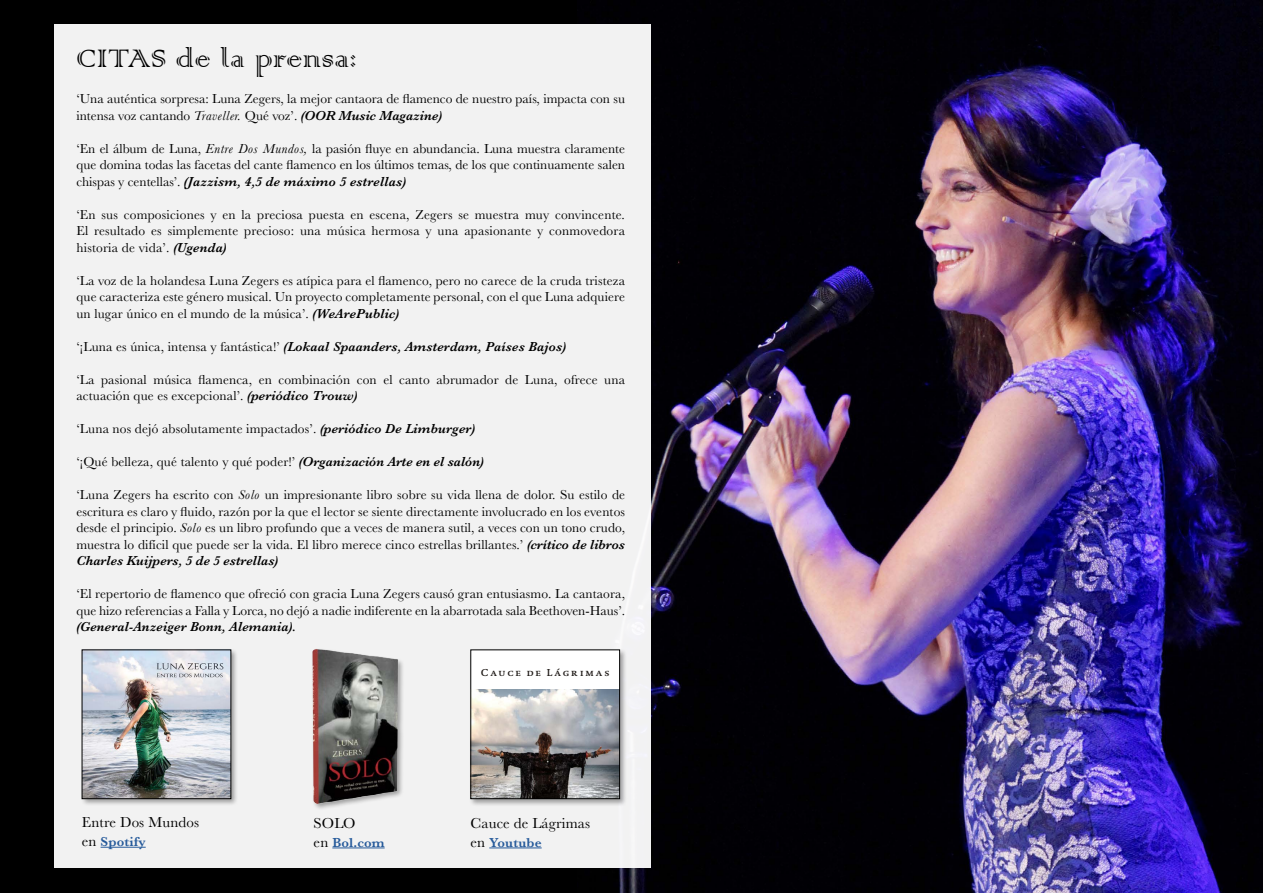
<style>
.page{position:relative;width:1263px;height:893px;background:#000}
.page>*{position:absolute;margin:0;border:0;box-sizing:border-box;transform-origin:0 0}
.t1{font:33.6px "Colonna";letter-spacing:.02em;color:#000}
.t2{font:15px "Baskerville";letter-spacing:.01em;color:#000}
.t3{font:13.5px/16.5px "Baskerville";letter-spacing:.01em;color:#000;text-align:justify}
.t4{font:italic 600 13.5px "Baskerville";letter-spacing:.01em;color:#000}
.t5{font:600 13.5px "Baskerville";letter-spacing:.01em;color:#275b9b}
.t6{font:500 10.5px "DTL Dorian T Caps";letter-spacing:.18em;color:#1e1916}
.s1{font-style:italic}
.s2{font-weight:600;font-style:italic}
.s3{font-weight:400;font-style:normal}
.s4{font-weight:400;font-size:15px;color:#000}
</style>
<div class="page">
<img style="left:578px;top:0;width:685px;height:893px">
<div style="left:54px;top:25px;width:597px;height:843px;background:#f2f2f2"></div>
<div style="left:81px;top:648px;width:158px;height:158px;background:#000;opacity:.35"></div>
<img style="left:84px;top:652px;width:145px;height:145px">
<div style="left:469px;top:648px;width:158px;height:158px;background:#000;opacity:.35"></div>
<div style="left:471px;top:650px;width:149px;height:149px;background:#fff"></div>
<img style="left:473px;top:689px;width:145px;height:108px">
<div style="left:471px;top:650px;width:149px;height:149px;border:1px solid #000"></div>
<div style="left:311px;top:647px;width:94px;height:164px;background:#000;opacity:.35"></div>
<img style="left:311px;top:647px;width:94px;height:156px">
<hr style="left:101px;top:847px;width:45px;height:1px;background:#275b9b">
<hr style="left:332px;top:848px;width:53px;height:1px;background:#275b9b">
<hr style="left:489px;top:848px;width:53px;height:1px;background:#275b9b">
<h1 class="t1" style="left:76px;top:36px;width:282px">CITAS de la prensa:</h1>
<p class="t3" style="left:76px;top:91px;width:550px">‘Una auténtica sorpresa: Luna Zegers, la mejor cantaora de flamenco de nuestro país, impacta con su intensa voz cantando <span class="s1">Traveller.</span> Qué voz’. <span class="s2">(OOR Music Magazine)</span></p>
<p class="t3" style="left:76px;top:140px;width:550px">‘En el álbum de Luna, <span class="s1">Entre Dos Mundos,</span> la pasión fluye en abundancia. Luna muestra claramente que domina todas las facetas del cante flamenco en los últimos temas, de los que continuamente salen chispas y centellas’. <span class="s2">(Jazzism, 4,5 de máximo 5 estrellas)</span></p>
<p class="t3" style="left:76px;top:206px;width:550px">‘En sus composiciones y en la preciosa puesta en escena, Zegers se muestra muy convincente.<br>El resultado es simplemente precioso: una música hermosa y una apasionante y conmovedora historia de vida’. <span class="s2">(Ugenda)</span></p>
<p class="t3" style="left:76px;top:272px;width:550px">‘La voz de la holandesa Luna Zegers es atípica para el flamenco, pero no carece de la cruda tristeza que caracteriza este género musical. Un proyecto completamente personal, con el que Luna adquiere un lugar único en el mundo de la música’. <span class="s2">(WeArePublic)</span></p>
<p class="t4" style="left:76px;top:337px;width:491px"><span class="s3">‘¡Luna es única, intensa y fantástica!’</span> (Lokaal Spaanders, Amsterdam, Países Bajos)</p>
<p class="t3" style="left:76px;top:371px;width:550px">‘La pasional música flamenca, en combinación con el canto abrumador de Luna, ofrece una actuación que es excepcional’. <span class="s2">(periódico Trouw)</span></p>
<p class="t3" style="left:76px;top:421px;width:400px">‘Luna nos dejó absolutamente impactados’. <span class="s2">(periódico De Limburger)</span></p>
<p class="t3" style="left:76px;top:454px;width:409px">‘¡Qué belleza, qué talento y qué poder!’ <span class="s2">(Organización Arte en el salón)</span></p>
<p class="t3" style="left:76px;top:487px;width:550px">‘Luna Zegers ha escrito con <span class="s1">Solo</span> un impresionante libro sobre su vida llena de dolor. Su estilo de escritura es claro y fluido, razón por la que el lector se siente directamente involucrado en los eventos desde el principio. <span class="s1">Solo</span> es un libro profundo que a veces de manera sutil, a veces con un tono crudo, muestra lo difícil que puede ser la vida. El libro merece cinco estrellas brillantes.’ <span class="s2">(crítico de libros Charles Kuijpers, 5 de 5 estrellas)</span></p>
<p class="t3" style="left:76px;top:586px;width:550px">‘El repertorio de flamenco que ofreció con gracia Luna Zegers causó gran entusiasmo. La cantaora, que hizo referencias a Falla y Lorca, no dejó a nadie indiferente en la abarrotada sala Beethoven-Haus’.</p>
<p class="t4" style="left:76px;top:618px;width:221px">(General-Anzeiger Bonn, Alemania).</p>
<p class="t6" style="left:481px;top:666px;width:130px">Cauce de Lágrimas</p>
<p class="t2" style="left:82px;top:813px;width:119px">Entre Dos Mundos</p>
<p class="t5" style="left:82px;top:832px;width:65px"><span class="s4">en</span> Spotify</p>
<p class="t2" style="left:314px;top:813px;width:44px">SOLO</p>
<p class="t5" style="left:314px;top:833px;width:73px"><span class="s4">en</span> Bol.com</p>
<p class="t2" style="left:471px;top:813px;width:121px">Cauce de Lágrimas</p>
<p class="t5" style="left:471px;top:833px;width:73px"><span class="s4">en</span> Youtube</p>
</div>
